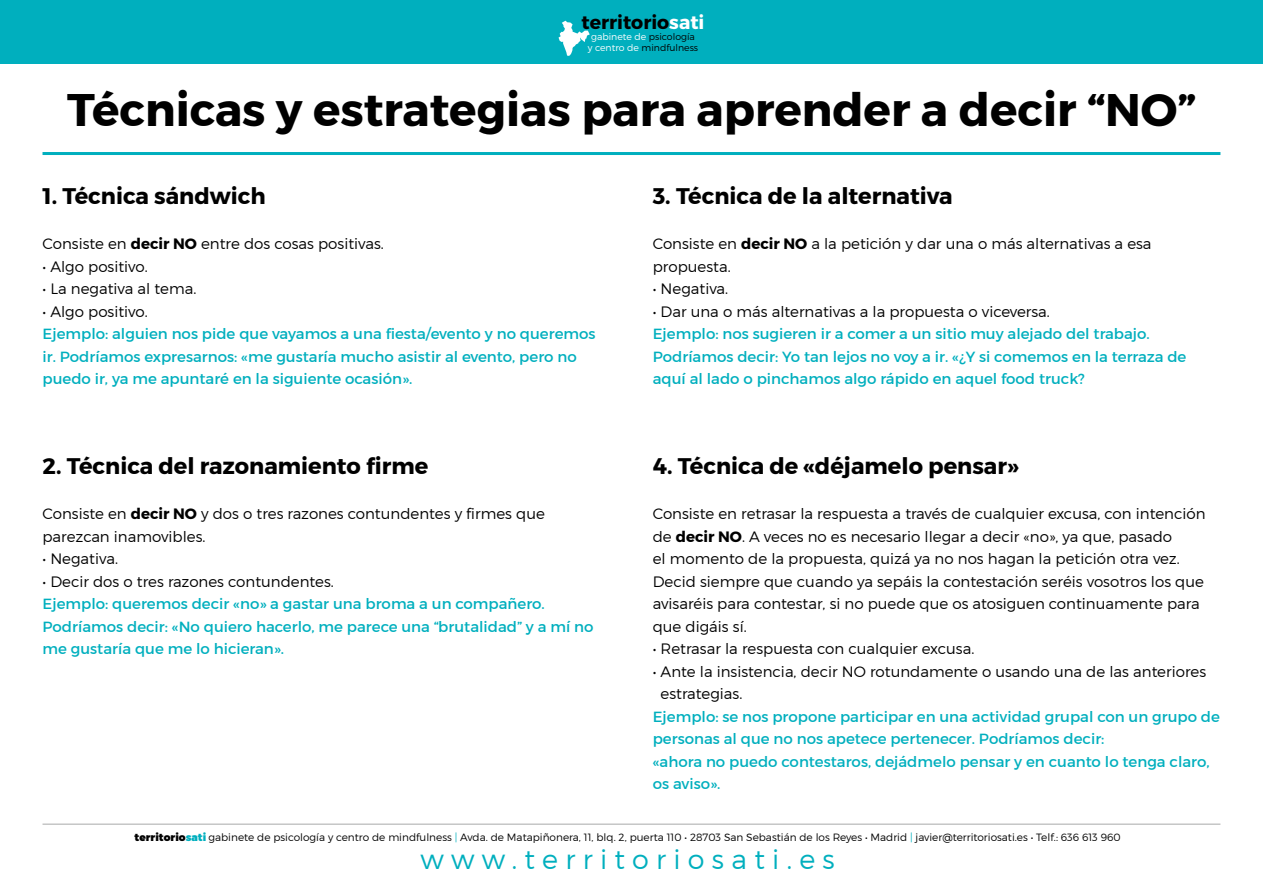
<style>
.page{position:relative;width:1263px;height:893px;background:#fff}
.page>*{position:absolute;margin:0;border:0;box-sizing:border-box;transform-origin:0 0}
.t1{font:700 45.45px "Montserrat";color:#000}
.t2{font:300 27px "Montserrat";letter-spacing:.27em;color:#00afbe}
.t3{font:700 22.5px "Montserrat";color:#000}
.t4{font:700 18.9px "Montserrat";color:#000}
.t5{font:300 15px/22.5px "Montserrat";color:#000}
.t6{font:15px/22.5px "Montserrat";color:#00afbe}
.t7{font:300 10.5px "Montserrat";color:#000}
.t8{font:300 9.3px/10.6px "Montserrat";color:#000;text-align:center}
.s1{color:#fff}
.s2{font-weight:700}
.s3{font-weight:900}
.s4{font-weight:900;color:#00afbe}
.s5{color:#00afbe}
</style>
<div class="page">
<hr style="left:43px;top:823px;width:1177px;height:2px;background:#c5c6c6">
<div style="left:0;top:0;width:1263px;height:64px;background:#00afbe"></div>
<svg style="left:558px;top:21px;width:32px;height:35px"></svg>
<hr style="left:43px;top:152px;width:1177px;height:3px;background:#00afbe">
<p class="t4" style="left:581px;top:10px;width:124px">territorio<span class="s1">sati</span></p>
<p class="t8" style="left:588px;top:31px;width:112px"><span class="s1">gabinete de</span> psicología <span class="s1">y centro de</span> mindfulness</p>
<h1 class="t1" style="left:67px;top:82px;width:1130px">Técnicas y estrategias para aprender a decir “NO”</h1>
<h3 class="t3" style="left:43px;top:182px;width:225px">1. Técnica sándwich</h3>
<p class="t5" style="left:43px;top:232px;width:343px">Consiste en <span class="s2">decir NO</span> entre dos cosas positivas.</p>
<p class="t5" style="left:43px;top:255px;width:107px">• Algo positivo.</p>
<p class="t5" style="left:43px;top:277px;width:155px">• La negativa al tema.</p>
<p class="t5" style="left:43px;top:300px;width:107px">• Algo positivo.</p>
<p class="t6" style="left:43px;top:322px;width:554px">Ejemplo: alguien nos pide que vayamos a una fiesta/evento y no queremos ir. Podríamos expresarnos: «me gustaría mucho asistir al evento, pero no puedo ir, ya me apuntaré en la siguiente ocasión».</p>
<h3 class="t3" style="left:43px;top:452px;width:387px">2. Técnica del razonamiento firme</h3>
<p class="t5" style="left:43px;top:502px;width:504px">Consiste en <span class="s2">decir NO</span> y dos o tres razones contundentes y firmes que parezcan inamovibles.</p>
<p class="t5" style="left:43px;top:547px;width:77px">• Negativa.</p>
<p class="t5" style="left:43px;top:570px;width:293px">• Decir dos o tres razones contundentes.</p>
<p class="t6" style="left:43px;top:592px;width:552px">Ejemplo: queremos decir «no» a gastar una broma a un compañero.<br>Podríamos decir: «No quiero hacerlo, me parece una “brutalidad” y a mí no me gustaría que me lo hicieran».</p>
<h3 class="t3" style="left:653px;top:182px;width:301px">3. Técnica de la alternativa</h3>
<p class="t5" style="left:653px;top:232px;width:500px">Consiste en <span class="s2">decir NO</span> a la petición y dar una o más alternativas a esa propuesta.</p>
<p class="t5" style="left:653px;top:277px;width:77px">• Negativa.</p>
<p class="t5" style="left:653px;top:300px;width:399px">• Dar una o más alternativas a la propuesta o viceversa.</p>
<p class="t6" style="left:653px;top:322px;width:535px">Ejemplo: nos sugieren ir a comer a un sitio muy alejado del trabajo.<br>Podríamos decir: Yo tan lejos no voy a ir. «¿Y si comemos en la terraza de aquí al lado o pinchamos algo rápido en aquel food truck?</p>
<h3 class="t3" style="left:653px;top:452px;width:367px">4. Técnica de «déjamelo pensar»</h3>
<p class="t5" style="left:653px;top:502px;width:554px">Consiste en retrasar la respuesta a través de cualquier excusa, con intención de <span class="s2">decir NO</span>. A veces no es necesario llegar a decir «no», ya que, pasado<br>el momento de la propuesta, quizá ya no nos hagan la petición otra vez.<br>Decid siempre que cuando ya sepáis la contestación seréis vosotros los que avisaréis para contestar, si no puede que os atosiguen continuamente para que digáis sí.</p>
<p class="t5" style="left:653px;top:637px;width:323px">• Retrasar la respuesta con cualquier excusa.</p>
<p class="t5" style="left:660px;top:660px;width:547px;text-indent:-8px">• Ante la insistencia, decir NO rotundamente o usando una de las anteriores estrategias.</p>
<p class="t6" style="left:653px;top:705px;width:569px">Ejemplo: se nos propone participar en una actividad grupal con un grupo de personas al que no nos apetece pertenecer. Podríamos decir:<br>«ahora no puedo contestaros, dejádmelo pensar y en cuanto lo tenga claro, os aviso».</p>
<p class="t7" style="left:135px;top:831px;width:987px"><span class="s3">territorio</span><span class="s4">sati</span> gabinete de psicología y centro de mindfulness <span class="s5">|</span> Avda. de Matapiñonera, 11, blq. 2, puerta 110 • 28703 San Sebastián de los Reyes • Madrid <span class="s5">|</span> javier@territoriosati.es • Telf.: 636 613 960</p>
<h2 class="t2" style="left:420px;top:843px;width:416px">www.territoriosati.es</h2>
</div>
